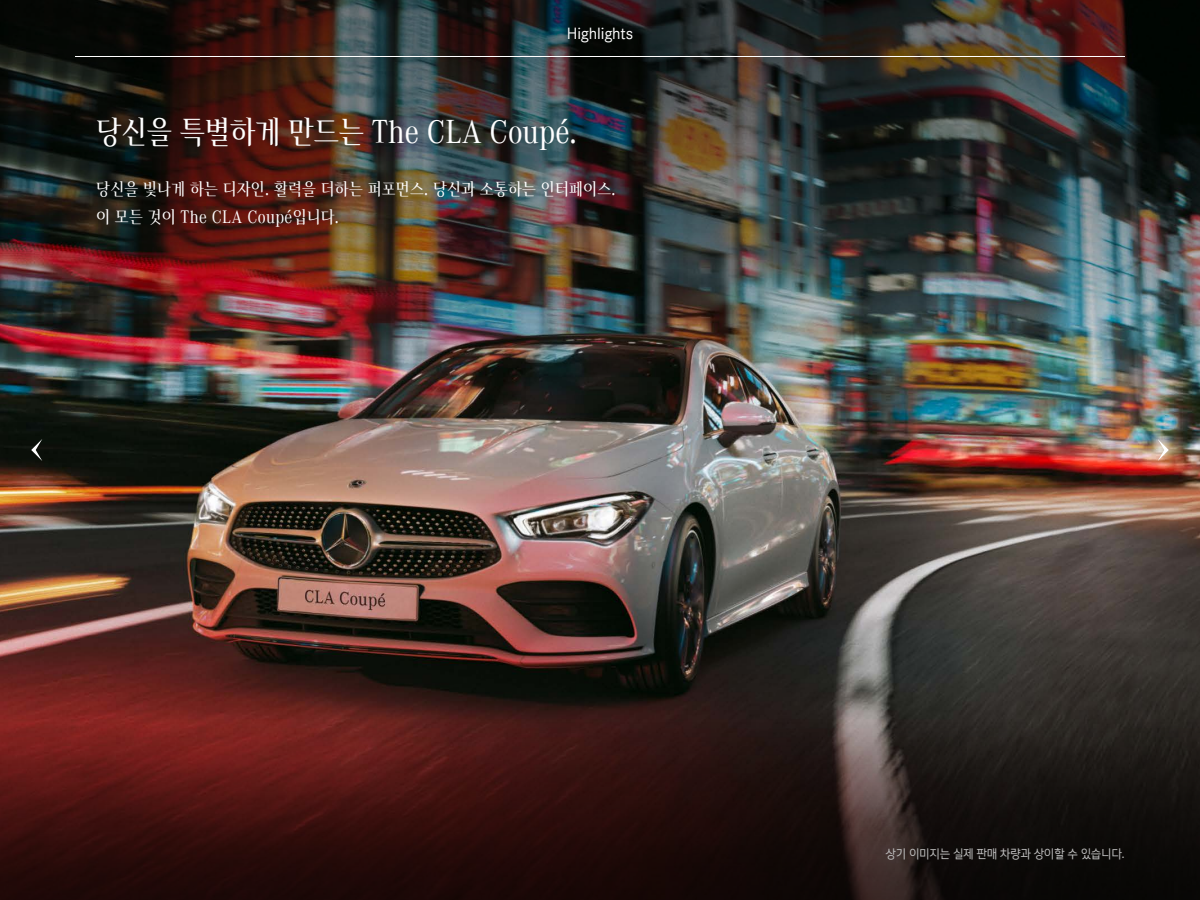
<style>
.page{position:relative;width:1200px;height:900px;background:#fff}
.page>*{position:absolute;margin:0;border:0;box-sizing:border-box;transform-origin:0 0}
.t1{font:34.38px "MBK Corporate A";color:#fff;scale:.9 1}
.t2{font:18.75px/27.5px "MBK Corporate A";letter-spacing:.02em;color:#fff;scale:.9 1}
.t3{font:16.88px "MBK Corporate S";letter-spacing:-.01em;color:#fff}
.t4{font:13.75px "MBK Corporate S";letter-spacing:-.02em;color:#bfbfbf;scale:.95 1}
</style>
<div class="page">
<img style="left:0;top:415px;width:1200px;height:307px">
<svg style="left:0;top:722px;width:1200px;height:178px;background:#311412"></svg>
<img style="left:0;top:0;width:1200px;height:415px">
<hr style="left:75px;top:56px;width:1050px;height:1px;background:#fff">
<svg style="left:31px;top:439px;width:11px;height:22px"></svg>
<svg style="left:1158px;top:439px;width:11px;height:22px"></svg>
<p class="t3" style="left:567px;top:24px;width:68px">Highlights</p>
<h1 class="t1" style="left:96px;top:113px;width:536px">당신을 특별하게 만드는 The CLA Coupé.</h1>
<p class="t2" style="left:96px;top:176px;width:578px">당신을 빛나게 하는 디자인. 활력을 더하는 퍼포먼스. 당신과 소통하는 인터페이스. 이 모든 것이 The CLA Coupé입니다.</p>
<p class="t4" style="left:886px;top:845px;width:254px">상기 이미지는 실제 판매 차량과 상이할 수 있습니다.</p>
</div>
